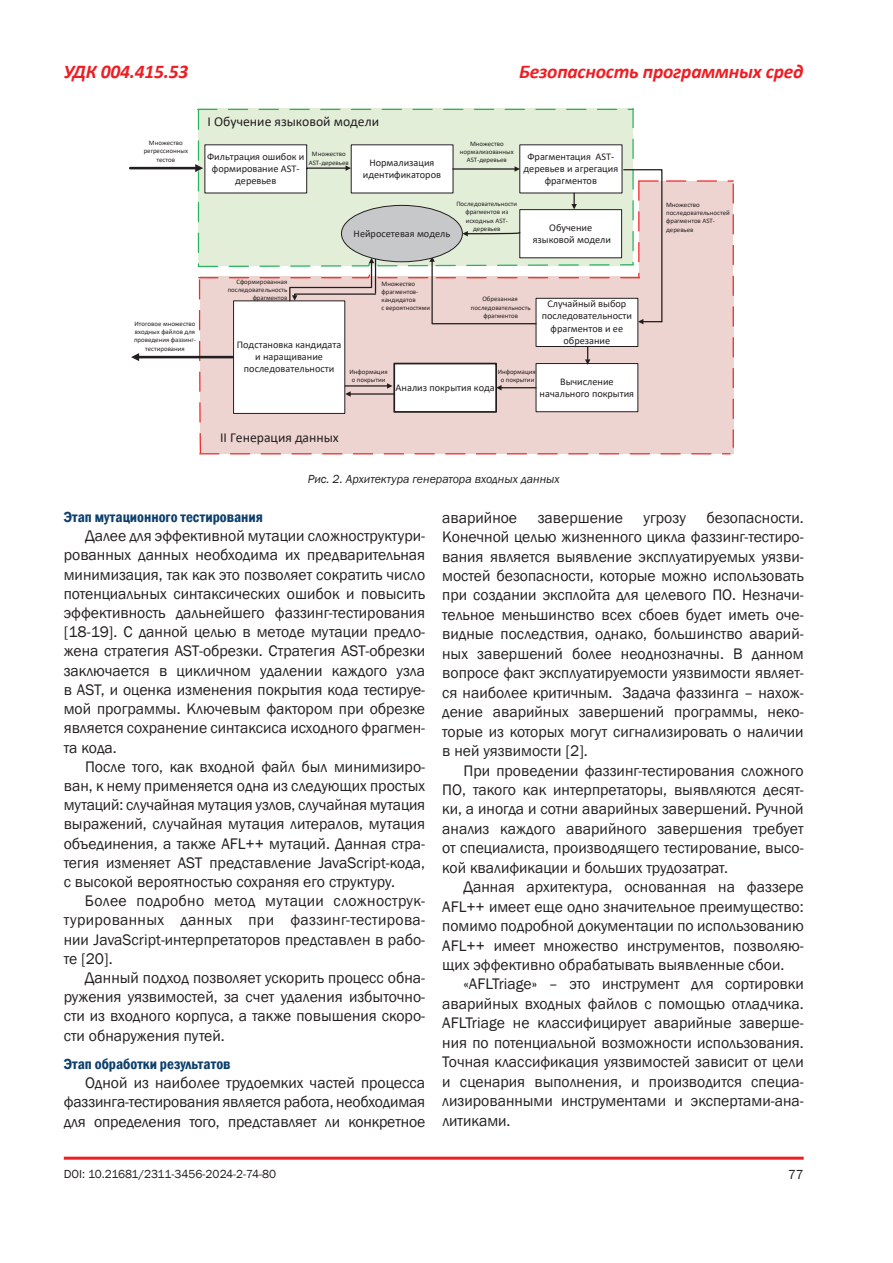
<style>
.page{position:relative;width:893px;height:1263px;background:#fff}
.page>*{position:absolute;margin:0;border:0;box-sizing:border-box;transform-origin:0 0}
.t1{font:italic 700 19.5px "Calibri";letter-spacing:-.01em;color:#ee1d23}
.t2{font:15.75px/19.5px "Franklin Gothic";color:#231f20;text-align:justify}
.t3{font:600 condensed 15px "Franklin Gothic";color:#0c3f6c}
.t4{font:13.65px "Calibri";color:#231f20}
.t5{font:13.5px "Franklin Gothic";color:#231f20}
.t6{font:italic 12px "Franklin Gothic";color:#231f20}
.t7{font:12px "Franklin Gothic";color:#231f20}
.t8{font:10.2px/12.3px "Calibri";color:#231f20;text-align:center}
.t9{font:6.75px/8.2px "Calibri";color:#231f20;text-align:center}
</style>
<div class="page">
<hr style="left:64px;top:1157px;width:740px;height:3px;background:#ee1d23">
<hr style="left:130px;top:167px;width:66px;height:2px;background:#231f20">
<hr style="left:138px;top:356px;width:95px;height:2px;background:#231f20">
<svg style="left:131px;top:353px;width:8px;height:8px"></svg>
<svg style="left:195px;top:108px;width:539px;height:347px"></svg>
<div style="left:341px;top:205px;width:121px;height:57px;background:#c7c8ca;border-radius:50%"></div>
<div style="left:341px;top:205px;width:121px;height:57px;border:1px solid #231f20;border-radius:50%"></div>
<p class="t1" style="left:64px;top:58px;width:126px">УДК 004.415.53</p>
<p class="t1" style="left:519px;top:58px;width:286px">Безопасность программных сред</p>
<p class="t4" style="left:208px;top:112px;width:173px">I Обучение языковой модели</p>
<p class="t9" style="left:144px;top:139px;width:46px">Множество регрессионных тестов</p>
<p class="t9" style="left:309px;top:150px;width:41px">Множество<br>AST-деревьев</p>
<p class="t9" style="left:460px;top:140px;width:55px">Множество нормализованных<br>AST-деревьев</p>
<p class="t8" style="left:207px;top:150px;width:99px">Фильтрация ошибок и формирование AST&shy;деревьев</p>
<p class="t8" style="left:363px;top:156px;width:80px">Нормализация идентификаторов</p>
<p class="t8" style="left:524px;top:150px;width:96px">Фрагментация AST&shy;деревьев и агрегация фрагментов</p>
<p class="t9" style="left:134px;top:319px;width:63px">Итоговое множество входных файлов для проведения фаззинг&shy;тестирования</p>
<p class="t9" style="left:456px;top:200px;width:62px">Последовательности фрагментов из исходных AST&shy;деревьев</p>
<p class="t8" style="left:354px;top:227px;width:98px">Нейросетевая модель</p>
<p class="t8" style="left:533px;top:221px;width:80px">Обучение языковой модели</p>
<p class="t9" style="left:228px;top:277px;width:61px;text-align:right">Сформированная последовательность фрагментов</p>
<p class="t8" style="left:237px;top:338px;width:106px">Подстановка кандидата и наращивание последовательности</p>
<p class="t9" style="left:381px;top:279px;width:50px;text-align:left">Множество фрагментов&shy;кандидатов<br>с вероятностями</p>
<p class="t9" style="left:471px;top:295px;width:61px">Обрезанная последовательность фрагментов</p>
<p class="t8" style="left:542px;top:297px;width:92px">Случайный выбор последовательности фрагментов и ее обрезание</p>
<p class="t9" style="left:350px;top:368px;width:40px">Информация о покрытии</p>
<p class="t9" style="left:498px;top:368px;width:40px">Информация о покрытии</p>
<p class="t8" style="left:540px;top:375px;width:96px">Вычисление начального покрытия</p>
<p class="t8" style="left:396px;top:381px;width:101px">Анализ покрытия кода</p>
<p class="t4" style="left:220px;top:428px;width:120px">II Генерация данных</p>
<p class="t6" style="left:308px;top:472px;width:254px">Рис. 2. Архитектура генератора входных данных</p>
<p class="t9" style="left:666px;top:201px;width:65px;text-align:left">Множество последовательностей фрагментов AST&shy;деревьев</p>
<p class="t3" style="left:64px;top:507px;width:201px">Этап мутационного тестирования</p>
<p class="t2" style="left:64px;top:527px;width:363px;text-indent:21px">Далее для эффективной мутации сложноструктури&shy;рованных данных необходима их предварительная минимизация, так как это позволяет сократить число потенциальных синтаксических ошибок и повысить эффективность дальнейшего фаззинг-тестирования [18-19]. С данной целью в методе мутации предло&shy;жена стратегия AST-обрезки. Стратегия AST-обрезки заключается в цикличном удалении каждого узла в AST, и оценка изменения покрытия кода тестируе&shy;мой программы. Ключевым фактором при обрезке является сохранение синтаксиса исходного фрагмен&shy;та кода.</p>
<p class="t2" style="left:64px;top:757px;width:363px;text-indent:21px">После того, как входной файл был минимизиро&shy;ван, к нему применяется одна из следующих простых мутаций: случайная мутация узлов, случайная мутация выражений, случайная мутация литералов, мутация объединения, а также AFL++ мутаций. Данная стра&shy;тегия изменяет AST представление JavaScript-кода, с высокой вероятностью сохраняя его структуру.</p>
<p class="t2" style="left:64px;top:891px;width:363px;text-indent:21px">Более подробно метод мутации сложнострук&shy;турированных данных при фаззинг-тестирова&shy;нии JavaScript-интерпретаторов представлен в рабо&shy;те [20].</p>
<p class="t2" style="left:64px;top:968px;width:363px;text-indent:21px">Данный подход позволяет ускорить процесс обна&shy;ружения уязвимостей, за счет удаления избыточно&shy;сти из входного корпуса, а также повышения скоро&shy;сти обнаружения путей.</p>
<p class="t3" style="left:64px;top:1054px;width:168px">Этап обработки результатов</p>
<p class="t2" style="left:64px;top:1074px;width:363px;text-indent:21px">Одной из наиболее трудоемких частей процесса фаззинга-тестирования является работа, необходимая для определения того, представляет ли конкретное</p>
<p class="t7" style="left:64px;top:1166px;width:214px">DOI: 10.21681/2311-3456-2024-2-74-80</p>
<p class="t2" style="left:442px;top:508px;width:363px;text-indent:264px">безопасности.<br>Конечной целью жизненного цикла фаззинг-тестиро&shy;вания является выявление эксплуатируемых уязви&shy;мостей безопасности, которые можно использовать при создании эксплойта для целевого ПО. Незначи&shy;тельное меньшинство всех сбоев будет иметь оче&shy;видные последствия, однако, большинство аварий&shy;ных завершений более неоднозначны. В данном вопросе факт эксплуатируемости уязвимости являет&shy;ся наиболее критичным. Задача фаззинга – нахож&shy;дение аварийных завершений программы, неко&shy;торые из которых могут сигнализировать о наличии в ней уязвимости [2].</p>
<p class="t2" style="left:442px;top:761px;width:363px;text-indent:21px">При проведении фаззинг-тестирования сложного ПО, такого как интерпретаторы, выявляются десят&shy;ки, а иногда и сотни аварийных завершений. Ручной анализ каждого аварийного завершения требует от специалиста, производящего тестирование, высо&shy;кой квалификации и больших трудозатрат.</p>
<p class="t2" style="left:442px;top:877px;width:363px;text-indent:21px">Данная архитектура, основанная на фаззере AFL++ имеет еще одно значительное преимущество: помимо подробной документации по использованию AFL++ имеет множество инструментов, позволяю&shy;щих эффективно обрабатывать выявленные сбои.</p>
<p class="t2" style="left:442px;top:975px;width:363px;text-indent:21px">«AFLTriage» – это инструмент для сортировки аварийных входных файлов с помощью отладчика.<br>AFLTriage не классифицирует аварийные заверше&shy;ния по потенциальной возможности использования.<br>Точная классификация уязвимостей зависит от цели и сценария выполнения, и производится специа&shy;лизированными инструментами и экспертами-ана&shy;литиками.</p>
<p class="t2" style="left:442px;top:508px;width:76px">аварийное</p>
<p class="t2" style="left:538px;top:508px;width:87px">завершение</p>
<p class="t2" style="left:644px;top:508px;width:44px">угрозу</p>
<p class="t5" style="left:788px;top:1166px;width:17px">77</p>
</div>
